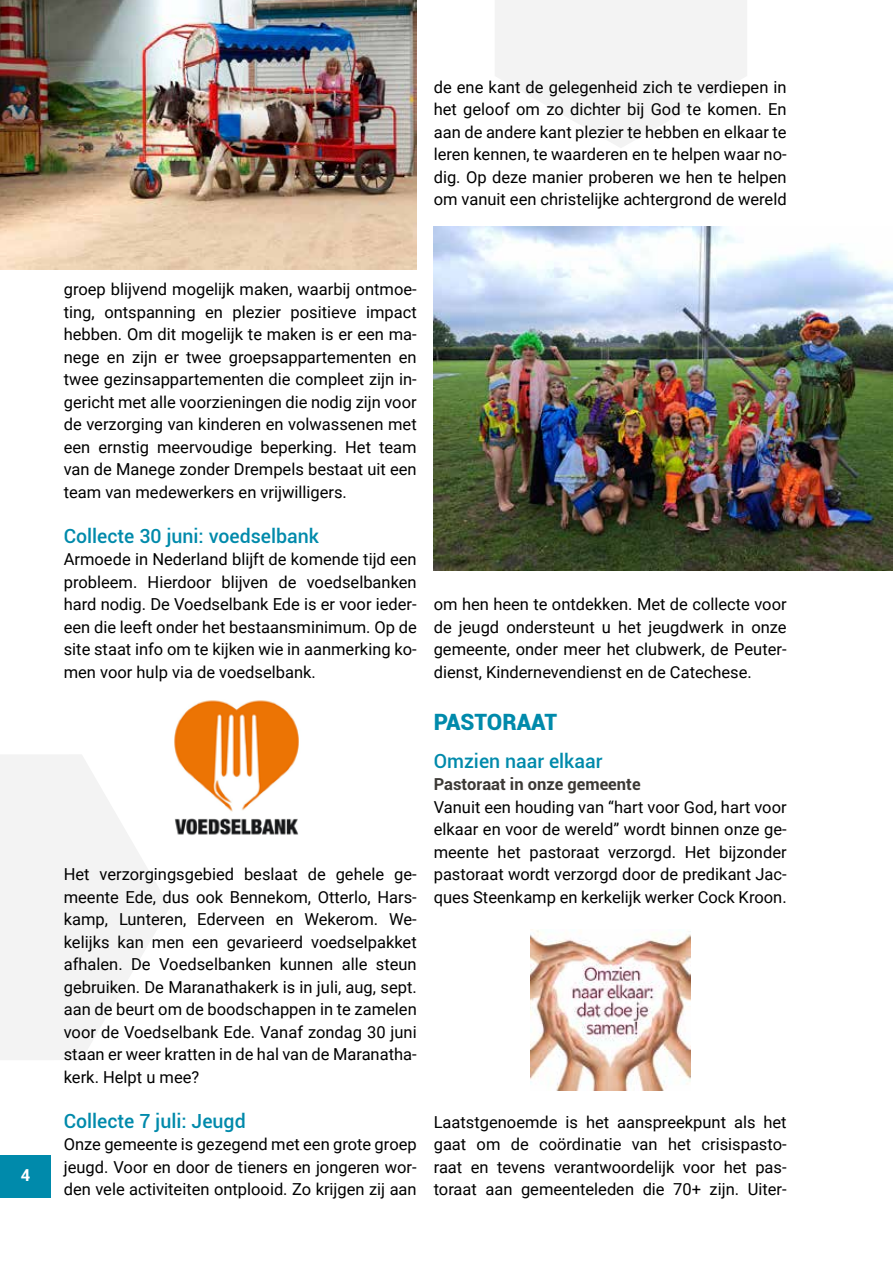
<style>
.page{position:relative;width:893px;height:1263px;background:#fff}
.page>*{position:absolute;margin:0;border:0;box-sizing:border-box;transform-origin:0 0}
.t1{font:900 22.5px "Roboto";color:#008aab}
.t2{font:500 19.5px "Roboto";color:#008aab}
.t3{font:16.5px/22.5px "Roboto";color:#000;text-align:justify}
.t4{font:700 16.5px "Roboto";color:#3c3935}
.t5{font:700 16.5px "Roboto";color:#fff}
</style>
<div class="page">
<svg style="left:495px;top:0;width:252px;height:148px"></svg>
<svg style="left:0;top:755px;width:170px;height:305px;fill:#f3f3f3"></svg>
<img style="left:0;top:0;width:417px;height:270px">
<img style="left:135px;top:700px;width:164px;height:140px">
<img style="left:434px;top:226px;width:459px;height:345px">
<img style="left:530px;top:929px;width:160px;height:161px">
<div style="left:0;top:1156px;width:51px;height:42px;background:#008aab"></div>
<p class="t5" style="left:21px;top:1163px;width:11px">4</p>
<p class="t3" style="left:434px;top:75px;width:354px">de ene kant de gelegenheid zich te verdiepen in het geloof om zo dichter bij God te komen. En aan de andere kant plezier te hebben en elkaar te leren kennen, te waarderen en te helpen waar no&shy;dig. Op deze manier proberen we hen te helpen om vanuit een christelijke achtergrond de wereld</p>
<p class="t3" style="left:64px;top:277px;width:354px">groep blijvend mogelijk maken, waarbij ontmoe&shy;ting, ontspanning en plezier positieve impact hebben. Om dit mogelijk te maken is er een ma&shy;nege en zijn er twee groepsappartementen en twee gezinsappartementen die compleet zijn in&shy;gericht met alle voorzieningen die nodig zijn voor de verzorging van kinderen en volwassenen met een ernstig meervoudige beperking. Het team van de Manege zonder Drempels bestaat uit een team van medewerkers en vrijwilligers.</p>
<p class="t2" style="left:64px;top:522px;width:257px">Collecte 30 juni: voedselbank</p>
<p class="t3" style="left:64px;top:547px;width:354px">Armoede in Nederland blijft de komende tijd een probleem. Hierdoor blijven de voedselbanken hard nodig. De Voedselbank Ede is er voor ieder&shy;een die leeft onder het bestaansminimum. Op de site staat info om te kijken wie in aanmerking ko&shy;men voor hulp via de voedselbank.</p>
<p class="t3" style="left:64px;top:862px;width:354px">Het verzorgingsgebied beslaat de gehele ge&shy;meente Ede, dus ook Bennekom, Otterlo, Hars&shy;kamp, Lunteren, Ederveen en Wekerom. We&shy;kelijks kan men een gevarieerd voedselpakket afhalen. De Voedselbanken kunnen alle steun gebruiken. De Maranathakerk is in juli, aug, sept. aan de beurt om de boodschappen in te zamelen voor de Voedselbank Ede. Vanaf zondag 30 juni staan er weer kratten in de hal van de Maranatha&shy;kerk. Helpt u mee?</p>
<p class="t2" style="left:64px;top:1107px;width:183px">Collecte 7 juli: Jeugd</p>
<p class="t3" style="left:64px;top:1132px;width:354px">Onze gemeente is gezegend met een grote groep jeugd. Voor en door de tieners en jongeren wor&shy;den vele activiteiten ontplooid. Zo krijgen zij aan</p>
<p class="t3" style="left:434px;top:592px;width:354px">om hen heen te ontdekken. Met de collecte voor de jeugd ondersteunt u het jeugdwerk in onze gemeente, onder meer het clubwerk, de Peuter&shy;dienst, Kindernevendienst en de Catechese.</p>
<h1 class="t1" style="left:434px;top:706px;width:125px">PASTORAAT</h1>
<p class="t2" style="left:434px;top:747px;width:170px">Omzien naar elkaar</p>
<p class="t4" style="left:434px;top:773px;width:208px">Pastoraat in onze gemeente</p>
<p class="t3" style="left:434px;top:795px;width:354px">Vanuit een houding van “hart voor God, hart voor elkaar en voor de wereld” wordt binnen onze ge&shy;meente het pastoraat verzorgd. Het bijzonder pastoraat wordt verzorgd door de predikant Jac&shy;ques Steenkamp en kerkelijk werker Cock Kroon.</p>
<p class="t3" style="left:434px;top:1110px;width:354px">Laatstgenoemde is het aanspreekpunt als het gaat om de coördinatie van het crisispasto&shy;raat en tevens verantwoordelijk voor het pas&shy;toraat aan gemeenteleden die 70+ zijn. Uiter-</p>
</div>
